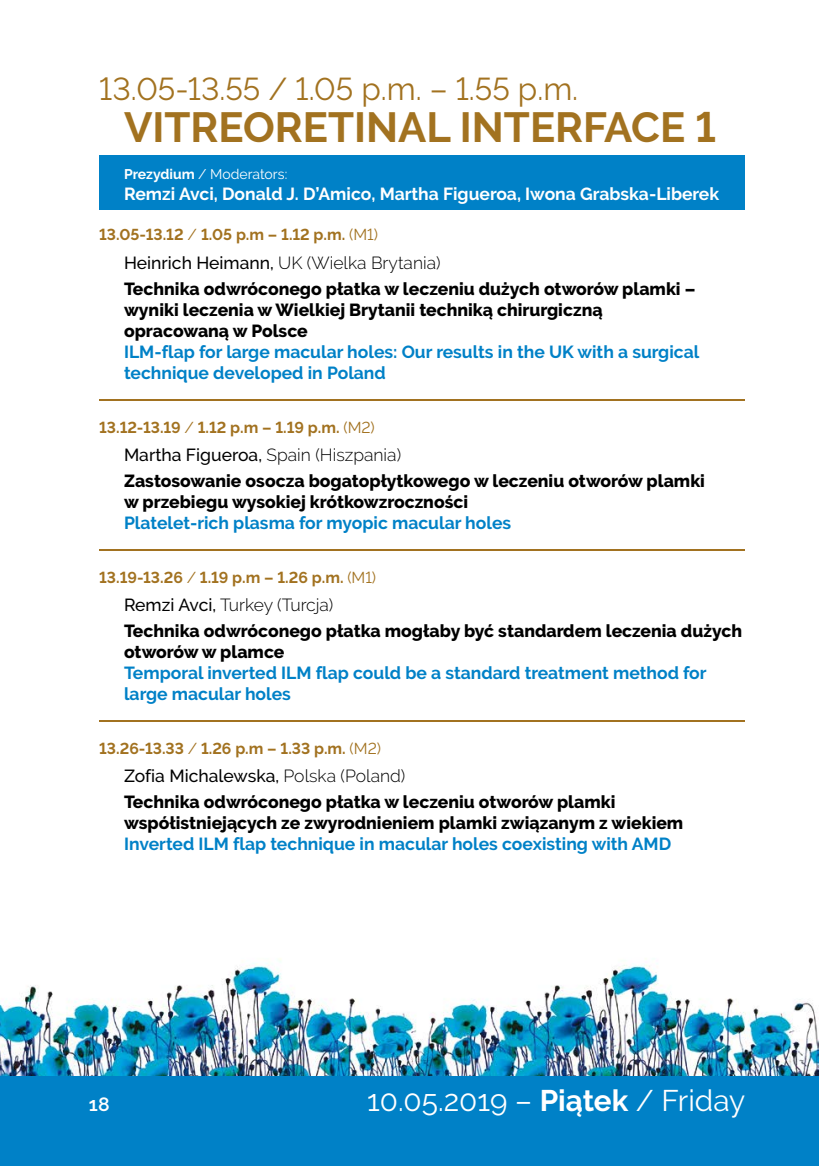
<style>
.page{position:relative;width:819px;height:1166px;background:#fff}
.page>*{position:absolute;margin:0;border:0;box-sizing:border-box;transform-origin:0 0}
.t1{font:700 42px "Raleway";color:#a27220}
.t2{font:31.5px "Raleway";color:#a27220}
.t3{font:29.75px "Raleway";color:#fff}
.t4{font:600 19.25px "Raleway";color:#fff}
.t5{font:800 17.5px/25.9px "Raleway";color:#000}
.t6{font:700 17.5px/21px "Raleway";color:#0081c7}
.t7{font:700 17.5px "Raleway";color:#fff}
.t8{font:700 15.75px "Raleway";color:#a27220}
.t9{font:14px "Raleway";color:#fff}
.s1{font-weight:700}
.s2{font-weight:400}
.s3{font-weight:500}
.s4{font-weight:300}
</style>
<div class="page">
<img style="left:0;top:958px;width:819px;height:128px">
<div style="left:0;top:1076px;width:818px;height:90px;background:#0081c7"></div>
<div style="left:99px;top:156px;width:645px;height:33px;background:#0081c7"></div>
<div style="left:99px;top:177px;width:645px;height:33px;background:#0081c7"></div>
<hr style="left:99px;top:399px;width:645px;height:1px;background:#a27220">
<hr style="left:99px;top:549px;width:645px;height:1px;background:#a27220">
<hr style="left:99px;top:720px;width:645px;height:1px;background:#a27220">
<h2 class="t2" style="left:99px;top:71px;width:480px">13.05-13.55 / 1.05 p.m. – 1.55 p.m.</h2>
<h1 class="t1" style="left:124px;top:104px;width:593px">VITREORETINAL INTERFACE 1</h1>
<p class="t9" style="left:124px;top:166px;width:165px"><span class="s1">Prezydium</span> / Moderators:</p>
<p class="t7" style="left:124px;top:184px;width:596px">Remzi Avci, Donald J. D’Amico, Martha Figueroa, Iwona Grabska-Liberek</p>
<p class="t8" style="left:99px;top:226px;width:280px">13.05-13.12 <span class="s2">/</span> 1.05 p.m – 1.12 p.m. <span class="s2">(M1)</span></p>
<p class="t5" style="left:124px;top:250px;width:573px"><span class="s3">Heinrich Heimann,</span> <span class="s4">UK (Wielka Brytania)<br></span>Technika odwróconego płatka w leczeniu dużych otworów plamki –</p>
<p class="t5" style="left:124px;top:299px;width:480px;line-height:21px">wyniki leczenia w Wielkiej Brytanii techniką chirurgiczną opracowaną w Polsce</p>
<p class="t6" style="left:124px;top:341px;width:576px">ILM-flap for large macular holes: Our results in the UK with a surgical technique developed in Poland</p>
<p class="t8" style="left:99px;top:418px;width:277px">13.12-13.19 <span class="s2">/</span> 1.12 p.m – 1.19 p.m. <span class="s2">(M2)</span></p>
<p class="t5" style="left:124px;top:442px;width:582px"><span class="s3">Martha Figueroa,</span> <span class="s4">Spain (Hiszpania)<br></span>Zastosowanie osocza bogatopłytkowego w leczeniu otworów plamki</p>
<p class="t5" style="left:124px;top:489px;width:345px">w przebiegu wysokiej krótkowzroczności</p>
<p class="t6" style="left:124px;top:512px;width:388px">Platelet-rich plasma for myopic macular holes</p>
<p class="t8" style="left:99px;top:568px;width:278px">13.19-13.26 <span class="s2">/</span> 1.19 p.m – 1.26 p.m. <span class="s2">(M1)</span></p>
<p class="t5" style="left:124px;top:592px;width:619px"><span class="s3">Remzi Avci,</span> <span class="s4">Turkey (Turcja)<br></span>Technika odwróconego płatka mogłaby być standardem leczenia dużych</p>
<p class="t5" style="left:124px;top:639px;width:162px">otworów w plamce</p>
<p class="t6" style="left:124px;top:662px;width:584px">Temporal inverted ILM flap could be a standard treatment method for large macular holes</p>
<p class="t8" style="left:99px;top:739px;width:283px">13.26-13.33 <span class="s2">/</span> 1.26 p.m – 1.33 p.m. <span class="s2">(M2)</span></p>
<p class="t5" style="left:124px;top:763px;width:493px"><span class="s3">Zofia Michalewska,</span> <span class="s4">Polska (Poland)<br></span>Technika odwróconego płatka w leczeniu otworów plamki</p>
<p class="t5" style="left:124px;top:810px;width:560px">współistniejących ze zwyrodnieniem plamki związanym z wiekiem</p>
<p class="t6" style="left:124px;top:833px;width:548px">Inverted ILM flap technique in macular holes coexisting with AMD</p>
<p class="t4" style="left:89px;top:1093px;width:22px">18</p>
<h3 class="t3" style="left:367px;top:1083px;width:380px">10.05.2019 – <span class="s1">Piątek</span> / Friday</h3>
</div>
